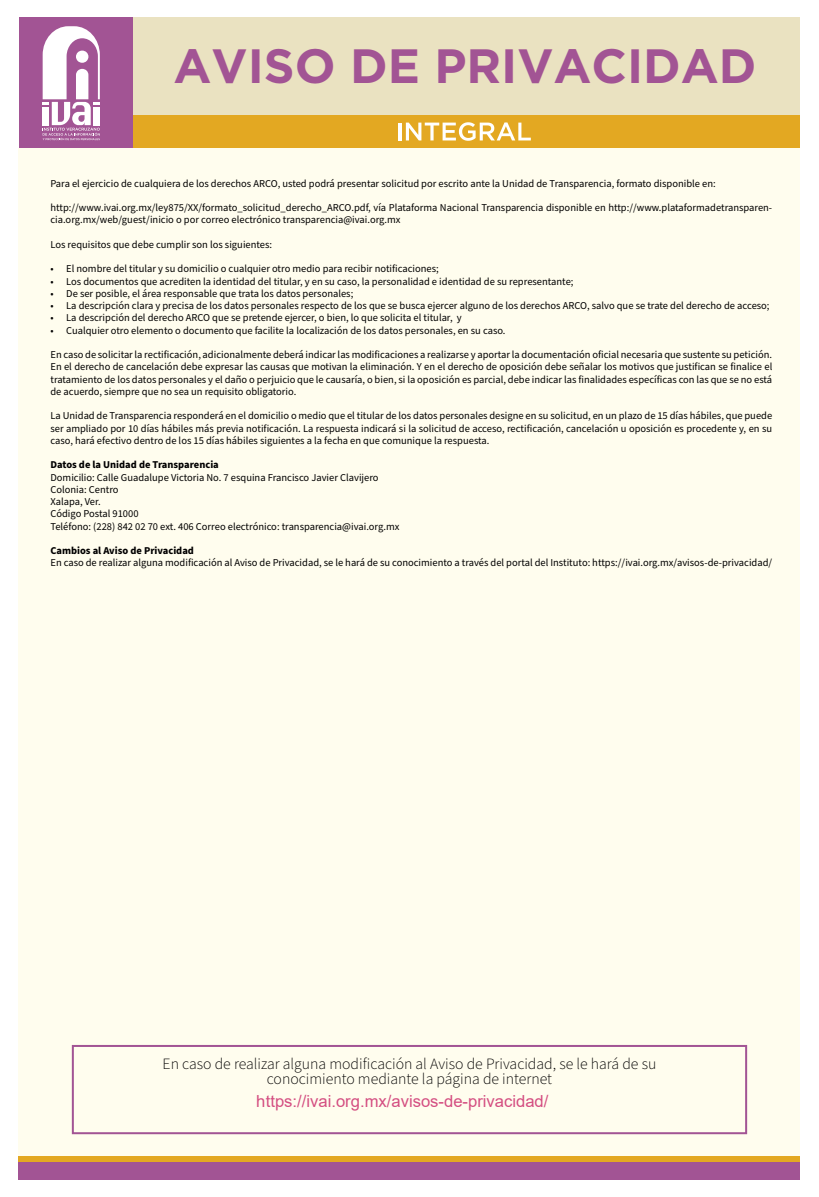
<style>
.page{position:relative;width:819px;height:1197px;background:#fff}
.page>*{position:absolute;margin:0;border:0;box-sizing:border-box;transform-origin:0 0}
.t1{font:700 48.12px "Gotham";color:#a25494}
.t2{font:16.62px "Arial";color:#d44e81}
.t3{font:300 15.75px/15.8px "Source Sans Pro";color:#000;text-align:center}
.t4{font:10.5px/12.2px "Source Sans Pro";color:#000}
.t5{font:700 10.5px "Source Sans Pro";color:#000}
</style>
<div class="page">
<div style="left:19px;top:18px;width:114px;height:130px;background:#a25494"></div>
<div style="left:133px;top:18px;width:667px;height:97px;background:#eae2c1"></div>
<div style="left:133px;top:115px;width:667px;height:33px;background:#e3a822"></div>
<div style="left:19px;top:1155px;width:781px;height:7px;background:#e3a822"></div>
<div style="left:19px;top:1162px;width:781px;height:17px;background:#a25494"></div>
<div style="left:19px;top:148px;width:781px;height:1007px;background:#fffdee"></div>
<svg style="left:43px;top:26px;width:57px;height:114px"></svg>
<hr style="left:398px;top:123px;width:3px;height:17px;background:#fff">
<svg style="left:406px;top:122px;width:125px;height:19px"></svg>
<div style="left:72px;top:1045px;width:675px;height:89px;border:2px solid #a25494"></div>
<h1 class="t1" style="left:174px;top:38px;width:584px">AVISO DE PRIVACIDAD</h1>
<p class="t4" style="left:50px;top:177px;width:667px">Para el ejercicio de cualquiera de los derechos ARCO, usted podrá presentar solicitud por escrito ante la Unidad de Transparencia, formato disponible en:</p>
<p class="t4" style="left:50px;top:202px;width:723px">http://www.ivai.org.mx/ley875/XX/formato_solicitud_derecho_ARCO.pdf, vía Plataforma Nacional Transparencia disponible en http://www.plataformadetransparen&shy;cia.org.mx/web/guest/inicio o por correo electrónico transparencia@ivai.org.mx</p>
<p class="t4" style="left:50px;top:239px;width:223px">Los requisitos que debe cumplir son los siguientes:</p>
<p class="t4" style="left:50px;top:263px;width:390px">• El nombre del titular y su domicilio o cualquier otro medio para recibir notificaciones;</p>
<p class="t4" style="left:50px;top:275px;width:525px">• Los documentos que acrediten la identidad del titular, y en su caso, la personalidad e identidad de su representante;</p>
<p class="t4" style="left:50px;top:288px;width:304px">• De ser posible, el área responsable que trata los datos personales;</p>
<p class="t4" style="left:50px;top:300px;width:721px">• La descripción clara y precisa de los datos personales respecto de los que se busca ejercer alguno de los derechos ARCO, salvo que se trate del derecho de acceso;</p>
<p class="t4" style="left:50px;top:312px;width:413px">• La descripción del derecho ARCO que se pretende ejercer, o bien, lo que solicita el titular, y</p>
<p class="t4" style="left:50px;top:324px;width:457px">• Cualquier otro elemento o documento que facilite la localización de los datos personales, en su caso.</p>
<p class="t4" style="left:50px;top:349px;width:723px;text-align:justify">En caso de solicitar la rectificación, adicionalmente deberá indicar las modificaciones a realizarse y aportar la documentación oficial necesaria que sustente su petición.<br>En el derecho de cancelación debe expresar las causas que motivan la eliminación. Y en el derecho de oposición debe señalar los motivos que justifican se finalice el tratamiento de los datos personales y el daño o perjuicio que le causaría, o bien, si la oposición es parcial, debe indicar las finalidades específicas con las que se no está de acuerdo, siempre que no sea un requisito obligatorio.</p>
<p class="t4" style="left:50px;top:410px;width:723px;text-align:justify">La Unidad de Transparencia responderá en el domicilio o medio que el titular de los datos personales designe en su solicitud, en un plazo de 15 días hábiles, que puede ser ampliado por 10 días hábiles más previa notificación. La respuesta indicará si la solicitud de acceso, rectificación, cancelación u oposición es procedente y, en su caso, hará efectivo dentro de los 15 días hábiles siguientes a la fecha en que comunique la respuesta.</p>
<p class="t5" style="left:50px;top:458px;width:170px">Datos de la Unidad de Transparencia</p>
<p class="t4" style="left:50px;top:471px;width:350px">Domicilio: Calle Guadalupe Victoria No. 7 esquina Francisco Javier Clavijero Colonia: Centro<br>Xalapa, Ver.<br>Código Postal 91000<br>Teléfono: (228) 842 02 70 ext. 406 Correo electrónico: transparencia@ivai.org.mx</p>
<p class="t5" style="left:50px;top:544px;width:145px">Cambios al Aviso de Privacidad</p>
<p class="t4" style="left:50px;top:557px;width:723px">En caso de realizar alguna modificación al Aviso de Privacidad, se le hará de su conocimiento a través del portal del Instituto: https://ivai.org.mx/avisos-de-privacidad/</p>
<h3 class="t3" style="left:163px;top:1056px;width:495px">En caso de realizar alguna modificación al Aviso de Privacidad, se le hará de su conocimiento mediante la página de internet</h3>
<h2 class="t2" style="left:256px;top:1089px;width:294px">https://ivai.org.mx/avisos-de-privacidad/</h2>
</div>
